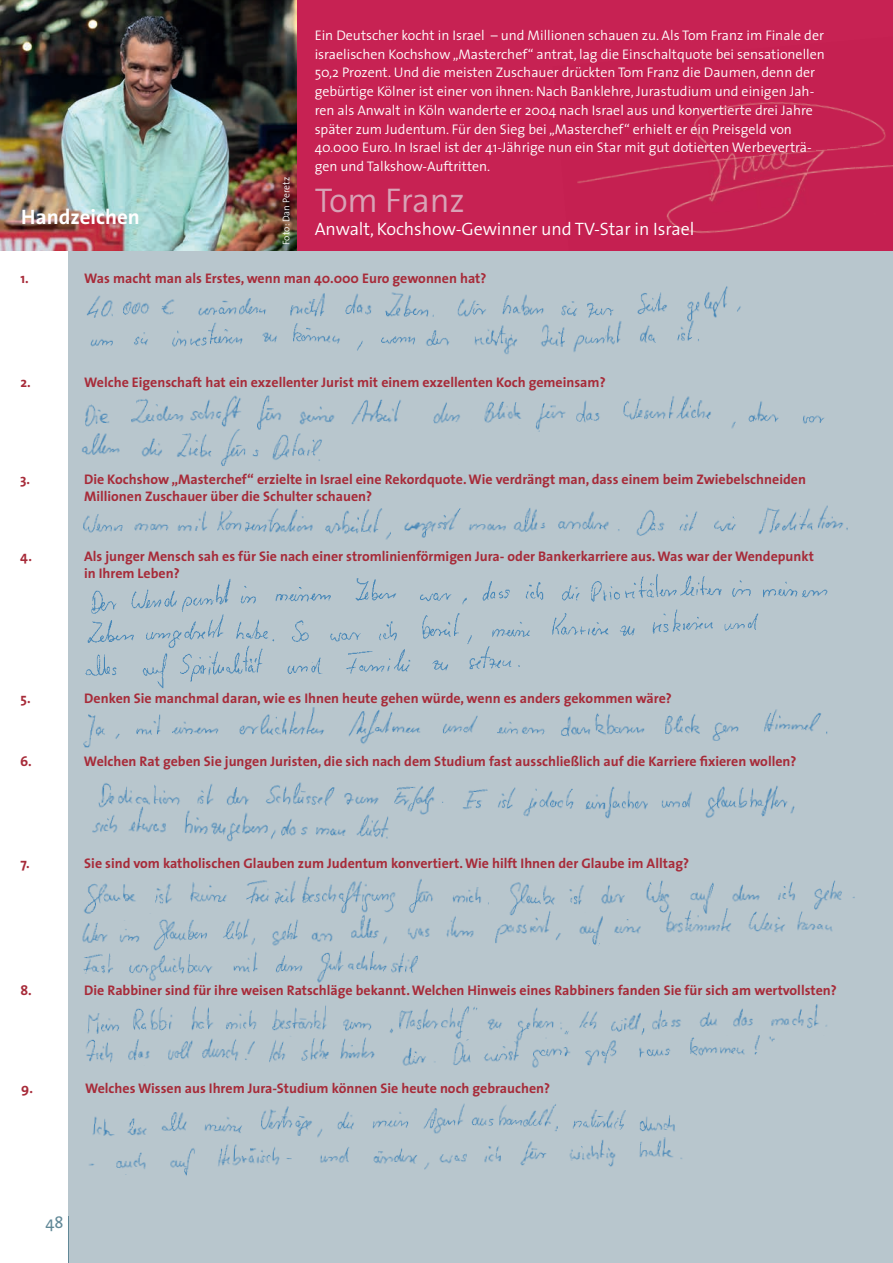
<style>
.page{position:relative;width:893px;height:1263px;background:#fff}
.page>*{position:absolute;margin:0;border:0;box-sizing:border-box;transform-origin:0 0}
.t1{font:300 34.5px "The Sans";letter-spacing:-.015em;color:#d8a3b6}
.t2{font:700 21px "The Sans";color:#fff}
.t3{font:300 18px "The Sans";letter-spacing:-.005em;color:#fff}
.t4{font:16.5px "The Sans";color:#618897}
.t5{font:700 13.95px/17px "The Sans";color:#a72b39}
.t6{font:300 13.95px/18.8px "The Sans";color:#fff}
.t7{font:300 9.75px "The Sans";color:#fff}
</style>
<div class="page">
<div style="left:68px;top:251px;width:825px;height:1012px;background:#b8c6cd"></div>
<img style="left:0;top:0;width:298px;height:251px">
<div style="left:298px;top:0;width:595px;height:251px;background:#c72253"></div>
<img style="left:694px;top:114px;width:9px;height:27px">
<img style="left:703px;top:102px;width:49px;height:54px">
<img style="left:752px;top:102px;width:48px;height:3px">
<img style="left:800px;top:103px;width:49px;height:48px">
<img style="left:849px;top:111px;width:37px;height:36px">
<img style="left:577px;top:176px;width:34px;height:7px">
<img style="left:611px;top:167px;width:48px;height:11px">
<img style="left:659px;top:160px;width:49px;height:53px">
<img style="left:708px;top:156px;width:48px;height:46px">
<img style="left:756px;top:151px;width:49px;height:54px">
<img style="left:805px;top:147px;width:49px;height:30px">
<img style="left:854px;top:144px;width:39px;height:26px">
<img style="left:666px;top:213px;width:46px;height:20px">
<img style="left:712px;top:223px;width:49px;height:10px">
<img style="left:761px;top:205px;width:34px;height:21px">
<img style="left:86px;top:292px;width:489px;height:26px">
<img style="left:575px;top:286px;width:166px;height:32px">
<img style="left:90px;top:322px;width:325px;height:29px">
<img style="left:420px;top:311px;width:283px;height:43px">
<img style="left:85px;top:395px;width:479px;height:37px">
<img style="left:564px;top:396px;width:260px;height:33px">
<img style="left:82px;top:427px;width:246px;height:39px">
<img style="left:83px;top:514px;width:40px;height:19px">
<img style="left:404px;top:508px;width:57px;height:30px">
<img style="left:558px;top:505px;width:290px;height:31px">
<img style="left:177px;top:508px;width:214px;height:32px">
<img style="left:134px;top:523px;width:35px;height:8px">
<img style="left:469px;top:523px;width:37px;height:8px">
<img style="left:513px;top:508px;width:33px;height:24px">
<img style="left:85px;top:574px;width:743px;height:115px">
<img style="left:92px;top:782px;width:703px;height:60px">
<img style="left:83px;top:707px;width:745px;height:41px">
<img style="left:84px;top:876px;width:500px;height:38px">
<img style="left:601px;top:880px;width:254px;height:27px">
<img style="left:82px;top:918px;width:216px;height:27px">
<img style="left:83px;top:945px;width:335px;height:38px">
<img style="left:305px;top:907px;width:528px;height:41px">
<img style="left:87px;top:1005px;width:510px;height:32px">
<img style="left:92px;top:1103px;width:534px;height:35px">
<img style="left:400px;top:1032px;width:375px;height:36px">
<img style="left:605px;top:1004px;width:222px;height:31px">
<img style="left:86px;top:1037px;width:289px;height:26px">
<img style="left:564px;top:1137px;width:118px;height:30px">
<img style="left:89px;top:1141px;width:494px;height:35px">
<img style="left:639px;top:1115px;width:36px;height:17px">
<hr style="left:68px;top:1216px;width:1px;height:47px;background:#618897">
<h2 class="t2" style="left:21px;top:199px;width:120px">Handzeichen</h2>
<p class="t7" style="left:278px;top:245px;width:69px;rotate:-90deg">Foto: Dan Peretz</p>
<p class="t6" style="left:315px;top:25px;width:512px">Ein Deutscher kocht in Israel – und Millionen schauen zu. Als Tom Franz im Finale der israelischen Kochshow „Masterchef“ antrat, lag die Einschaltquote bei sensationellen 50,2 Prozent. Und die meisten Zuschauer drückten Tom Franz die Daumen, denn der gebürtige Kölner ist einer von ihnen: Nach Banklehre, Jurastudium und einigen Jah&shy;ren als Anwalt in Köln wanderte er 2004 nach Israel aus und konvertierte drei Jahre später zum Judentum. Für den Sieg bei „Masterchef“ erhielt er ein Preisgeld von 40.000 Euro. In Israel ist der 41-Jährige nun ein Star mit gut dotierten Werbeverträ&shy;gen und Talkshow-Auftritten.</p>
<h1 class="t1" style="left:315px;top:172px;width:152px">Tom Franz</h1>
<p class="t3" style="left:315px;top:214px;width:381px">Anwalt, Kochshow-Gewinner und TV-Star in Israel</p>
<p class="t5" style="left:20px;top:270px;width:10px">1.</p>
<p class="t5" style="left:84px;top:270px;width:404px">Was macht man als Erstes, wenn man 40.000 Euro gewonnen hat?</p>
<p class="t5" style="left:20px;top:374px;width:12px">2.</p>
<p class="t5" style="left:84px;top:374px;width:523px">Welche Eigenschaft hat ein exzellenter Jurist mit einem exzellenten Koch gemeinsam?</p>
<p class="t5" style="left:20px;top:471px;width:11px">3.</p>
<p class="t5" style="left:84px;top:471px;width:723px">Die Kochshow „Masterchef“ erzielte in Israel eine Rekordquote. Wie verdrängt man, dass einem beim Zwiebelschneiden<br>Millionen Zuschauer über die Schulter schauen?</p>
<p class="t5" style="left:20px;top:548px;width:13px">4.</p>
<p class="t5" style="left:84px;top:548px;width:731px">Als junger Mensch sah es für Sie nach einer stromlinienförmigen Jura- oder Bankerkarriere aus. Was war der Wendepunkt in Ihrem Leben?</p>
<p class="t5" style="left:20px;top:690px;width:12px">5.</p>
<p class="t5" style="left:84px;top:690px;width:589px">Denken Sie manchmal daran, wie es Ihnen heute gehen würde, wenn es anders gekommen wäre?</p>
<p class="t5" style="left:20px;top:752px;width:13px">6.</p>
<p class="t5" style="left:84px;top:752px;width:714px">Welchen Rat geben Sie jungen Juristen, die sich nach dem Studium fast ausschließlich auf die Karriere fixieren wollen?</p>
<p class="t5" style="left:20px;top:854px;width:11px">7.</p>
<p class="t5" style="left:84px;top:854px;width:606px">Sie sind vom katholischen Glauben zum Judentum konvertiert. Wie hilft Ihnen der Glaube im Alltag?</p>
<p class="t5" style="left:20px;top:981px;width:13px">8.</p>
<p class="t5" style="left:84px;top:981px;width:754px">Die Rabbiner sind für ihre weisen Ratschläge bekannt. Welchen Hinweis eines Rabbiners fanden Sie für sich am wertvollsten?</p>
<p class="t5" style="left:21px;top:1079px;width:13px">9.</p>
<p class="t5" style="left:85px;top:1079px;width:467px">Welches Wissen aus Ihrem Jura-Studium können Sie heute noch gebrauchen?</p>
<p class="t4" style="left:45px;top:1208px;width:20px">48</p>
</div>
